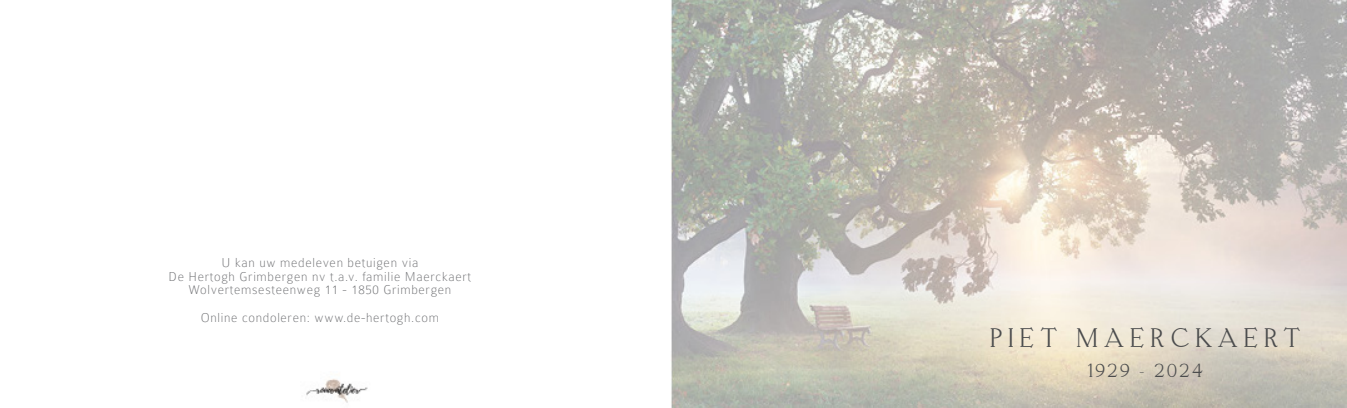
<style>
.page{position:relative;width:1347px;height:408px;background:#fff}
.page>*{position:absolute;margin:0;border:0;box-sizing:border-box;transform-origin:0 0}
.t1{font:700 26.25px "Woman Font";letter-spacing:.2em;color:#4b4c4d}
.t2{font:700 18.75px "Woman Font";letter-spacing:.1em;color:#4b4c4d}
.t3{font:100 13.75px "Colaborate";letter-spacing:.05em;color:#6c6d70}
</style>
<div class="page">
<img style="left:306px;top:0;width:1040px;height:407px">
<p class="t3" style="left:221px;top:255px;width:198px">U kan uw medeleven betuigen via</p>
<p class="t3" style="left:169px;top:269px;width:304px">De Hertogh Grimbergen nv t.a.v. familie Maerckaert</p>
<p class="t3" style="left:188px;top:282px;width:264px">Wolvertemsesteenweg 11 - 1850 Grimbergen</p>
<p class="t3" style="left:201px;top:310px;width:240px">Online condoleren: www.de-hertogh.com</p>
<p class="t1" style="left:989px;top:325px;width:313px">PIET MAERCKAERT</p>
<p class="t2" style="left:1087px;top:361px;width:117px">1929 - 2024</p>
</div>
